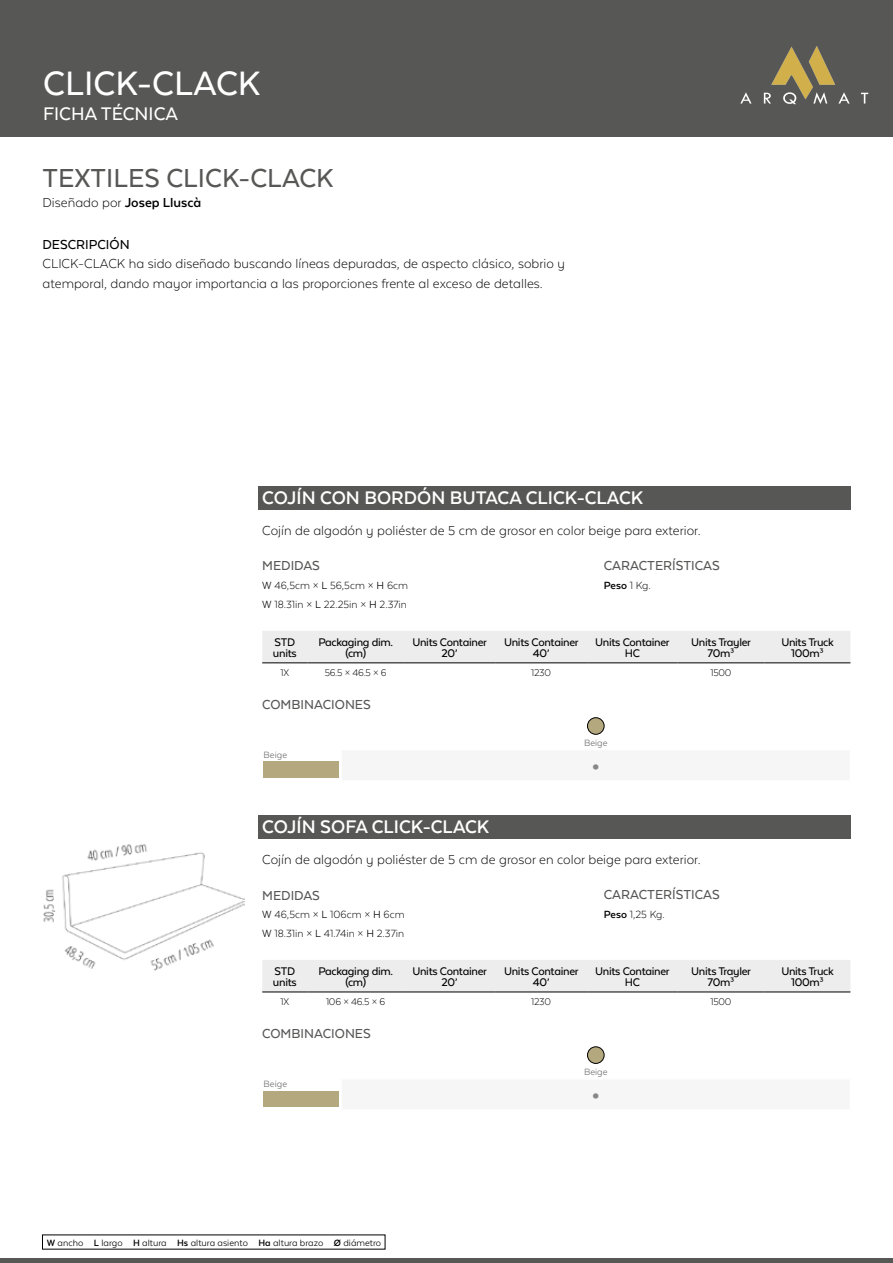
<style>
.page{position:relative;width:893px;height:1263px;background:#fff}
.page>*{position:absolute;margin:0;border:0;box-sizing:border-box;transform-origin:0 0}
.t1{font:500 39px "Texta Alt";color:#fff}
.t2{font:700 31.5px "Texta Alt";color:#878787}
.t3{font:500 30px "Texta Alt";color:#575756}
.t4{font:700 21px "Texta Alt";color:#fff}
.t5{font:500 21px "Texta Alt";color:#fff}
.t6{font:300 15px/19.5px "Texta Alt";color:#000}
.t7{font:500 15px "Texta Alt";color:#575756}
.t8{font:500 15px "Texta Alt";color:#000}
.t9{font:500 12.75px/10.5px "Texta Alt";letter-spacing:-.025em;color:#000;text-align:center}
.t10{font:300 12px/18.6px "Texta Alt";color:#000}
.t11{font:700 12px "Texta Alt";color:#000}
.t12{font:300 11.25px "Texta Alt";letter-spacing:-.02em;color:#000}
.t13{font:10.5px "Texta Alt";color:#000}
.t14{font:10.5px "Texta Alt";color:#706f6f}
.s1{font-weight:700}
.s2{font-weight:400}
.s3{font-weight:300}
</style>
<div class="page">
<hr style="left:0;top:1259px;width:893px;height:4px;background:#575756">
<div style="left:0;top:0;width:893px;height:137px;background:#575756"></div>
<div style="left:258px;top:486px;width:592px;height:23px;background:#575756"></div>
<div style="left:262px;top:631px;width:588px;height:32px;background:#ededed"></div>
<hr style="left:262px;top:663px;width:46px;height:1px;background:#000">
<hr style="left:308px;top:663px;width:96px;height:1px;background:#000">
<hr style="left:404px;top:663px;width:91px;height:1px;background:#000">
<hr style="left:495px;top:663px;width:92px;height:1px;background:#000">
<hr style="left:587px;top:663px;width:90px;height:1px;background:#000">
<hr style="left:677px;top:663px;width:88px;height:1px;background:#000">
<hr style="left:765px;top:663px;width:85px;height:1px;background:#000">
<div style="left:340px;top:750px;width:511px;height:32px;background:#f6f6f6"></div>
<hr style="left:339px;top:750px;width:3px;height:30px;background:#fff">
<hr style="left:850px;top:750px;width:3px;height:30px;background:#fff">
<hr style="left:340px;top:780px;width:513px;height:3px;background:#fff">
<img style="left:587px;top:718px;width:17px;height:16px;border-radius:8px">
<div style="left:587px;top:717px;width:17px;height:17px;border:1px solid #000;border-radius:50%"></div>
<div style="left:258px;top:815px;width:592px;height:23px;background:#575756"></div>
<div style="left:262px;top:960px;width:588px;height:32px;background:#ededed"></div>
<hr style="left:262px;top:992px;width:46px;height:1px;background:#000">
<hr style="left:308px;top:992px;width:96px;height:1px;background:#000">
<hr style="left:404px;top:992px;width:91px;height:1px;background:#000">
<hr style="left:495px;top:992px;width:92px;height:1px;background:#000">
<hr style="left:587px;top:992px;width:90px;height:1px;background:#000">
<hr style="left:677px;top:992px;width:88px;height:1px;background:#000">
<hr style="left:765px;top:992px;width:85px;height:1px;background:#000">
<div style="left:340px;top:1079px;width:511px;height:32px;background:#f6f6f6"></div>
<hr style="left:339px;top:1079px;width:3px;height:30px;background:#fff">
<hr style="left:850px;top:1079px;width:3px;height:30px;background:#fff">
<hr style="left:340px;top:1109px;width:513px;height:3px;background:#fff">
<img style="left:587px;top:1047px;width:17px;height:16px;border-radius:8px">
<div style="left:587px;top:1047px;width:17px;height:16px;border:1px solid #000;border-radius:50%"></div>
<img style="left:43px;top:844px;width:201px;height:127px">
<img style="left:740px;top:46px;width:129px;height:59px">
<h1 class="t1" style="left:43px;top:63px;width:219px">CLICK-CLACK</h1>
<h3 class="t5" style="left:43px;top:103px;width:136px">FICHA TÉCNICA</h3>
<h3 class="t3" style="left:43px;top:163px;width:293px">TEXTILES CLICK-CLACK</h3>
<p class="t6" style="left:43px;top:192px;width:160px">Diseñado por <span class="s1">Josep Lluscà</span></p>
<p class="t8" style="left:43px;top:236px;width:89px">DESCRIPCIÓN</p>
<p class="t6" style="left:43px;top:254px;width:524px">CLICK-CLACK ha sido diseñado buscando líneas depuradas, de aspecto clásico, sobrio y atemporal, dando mayor importancia a las proporciones frente al exceso de detalles.</p>
<h3 class="t4" style="left:262px;top:487px;width:382px">COJÍN CON BORDÓN BUTACA CLICK-CLACK</h3>
<p class="t6" style="left:262px;top:520px;width:440px">Cojín de algodón y poliéster de 5 cm de grosor en color beige para exterior.</p>
<p class="t7" style="left:262px;top:558px;width:59px">MEDIDAS</p>
<p class="t10" style="left:262px;top:576px;width:147px"><span class="s2">W</span> 46,5cm × <span class="s2">L</span> 56,5cm × <span class="s2">H</span> 6cm<br><span class="s2">W</span> 18.31in × <span class="s2">L</span> 22.25in × <span class="s2">H</span> 2.37in</p>
<p class="t7" style="left:604px;top:558px;width:117px">CARACTERÍSTICAS</p>
<p class="t11" style="left:604px;top:579px;width:49px">Peso <span class="s3">1 Kg.</span></p>
<p class="t9" style="left:273px;top:637px;width:25px;text-align:left">STD units</p>
<p class="t9" style="left:318px;top:637px;width:76px">Packaging dim. (cm)</p>
<p class="t9" style="left:412px;top:637px;width:76px">Units Container<br>20’</p>
<p class="t9" style="left:504px;top:637px;width:76px">Units Container<br>40’</p>
<p class="t9" style="left:595px;top:637px;width:76px">Units Container<br>HC</p>
<p class="t9" style="left:691px;top:637px;width:61px">Units Trayler<br>70m³</p>
<p class="t9" style="left:781px;top:637px;width:54px">Units Truck<br>100m³</p>
<p class="t12" style="left:281px;top:666px;width:10px">1X</p>
<p class="t12" style="left:325px;top:666px;width:64px">56.5 × 46.5 × 6</p>
<p class="t12" style="left:531px;top:666px;width:21px">1230</p>
<p class="t12" style="left:710px;top:666px;width:22px">1500</p>
<p class="t7" style="left:262px;top:697px;width:110px">COMBINACIONES</p>
<p class="t14" style="left:584px;top:738px;width:25px">Beige</p>
<p class="t14" style="left:264px;top:750px;width:25px">Beige</p>
<h2 class="t2" style="left:591px;top:748px;width:12px">•</h2>
<h3 class="t4" style="left:262px;top:816px;width:229px">COJÍN SOFA CLICK-CLACK</h3>
<p class="t6" style="left:262px;top:849px;width:440px">Cojín de algodón y poliéster de 5 cm de grosor en color beige para exterior.</p>
<p class="t7" style="left:262px;top:887px;width:59px">MEDIDAS</p>
<p class="t10" style="left:262px;top:905px;width:144px"><span class="s2">W</span> 46,5cm × <span class="s2">L</span> 106cm × <span class="s2">H</span> 6cm<br><span class="s2">W</span> 18.31in × <span class="s2">L</span> 41.74in × <span class="s2">H</span> 2.37in</p>
<p class="t7" style="left:604px;top:887px;width:117px">CARACTERÍSTICAS</p>
<p class="t10" style="left:604px;top:905px;width:62px"><span class="s1">Peso</span> 1,25 Kg.</p>
<p class="t9" style="left:273px;top:966px;width:25px;text-align:left">STD units</p>
<p class="t9" style="left:318px;top:966px;width:76px">Packaging dim. (cm)</p>
<p class="t9" style="left:412px;top:966px;width:76px">Units Container<br>20’</p>
<p class="t9" style="left:504px;top:966px;width:76px">Units Container<br>40’</p>
<p class="t9" style="left:595px;top:966px;width:76px">Units Container<br>HC</p>
<p class="t9" style="left:691px;top:966px;width:61px">Units Trayler<br>70m³</p>
<p class="t9" style="left:781px;top:966px;width:54px">Units Truck<br>100m³</p>
<p class="t12" style="left:281px;top:996px;width:10px">1X</p>
<p class="t12" style="left:326px;top:996px;width:61px">106 × 46.5 × 6</p>
<p class="t12" style="left:531px;top:996px;width:21px">1230</p>
<p class="t12" style="left:711px;top:996px;width:22px">1500</p>
<p class="t7" style="left:262px;top:1026px;width:110px">COMBINACIONES</p>
<p class="t14" style="left:584px;top:1067px;width:25px">Beige</p>
<p class="t14" style="left:264px;top:1079px;width:25px">Beige</p>
<h2 class="t2" style="left:591px;top:1077px;width:12px">•</h2>
<p class="t13" style="left:47px;top:1237px;width:336px"><span class="s1">W</span> ancho <span class="s1">L</span> largo <span class="s1">H</span> altura <span class="s1">Hs</span> altura asiento <span class="s1">Ha</span> altura brazo <span class="s1">Ø</span> diámetro</p>
</div>
